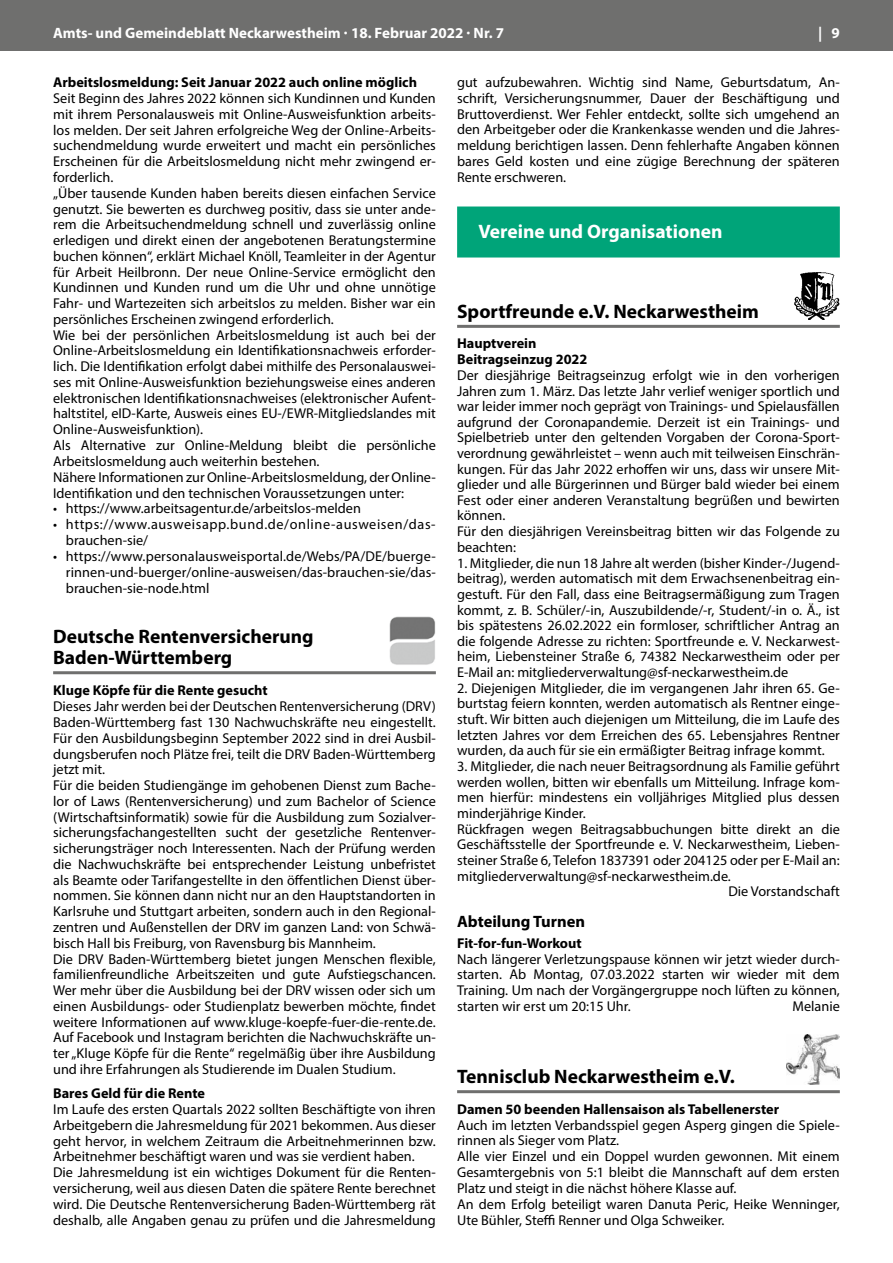
<style>
.page{position:relative;width:893px;height:1263px;background:#fff}
.page>*{position:absolute;margin:0;border:0;box-sizing:border-box;transform-origin:0 0}
.t1{font:700 19.5px/21px "Myriad Pro";color:#000}
.t2{font:700 19.5px "Myriad Pro";color:#fff}
.t3{font:700 16.5px "Myriad Pro";color:#000}
.t4{font:700 15px "Myriad Pro";color:#fff}
.t5{font:14.25px/15.8px "Myriad Pro";color:#000}
.t6{font:700 14.25px/15.9px "Myriad Pro";color:#000}
.t7{font:14.25px/15.8px "Myriad Pro";letter-spacing:.04em;color:#000}
</style>
<div class="page">
<div style="left:0;top:0;width:893px;height:51px;background:#6f6f6e"></div>
<hr style="left:53px;top:671px;width:383px;height:3px;background:#6f6f6e">
<img style="left:389px;top:617px;width:47px;height:48px">
<div style="left:457px;top:206px;width:383px;height:51px;background:#00a479"></div>
<hr style="left:457px;top:325px;width:383px;height:3px;background:#6f6f6e">
<img style="left:794px;top:272px;width:46px;height:48px">
<hr style="left:457px;top:1090px;width:383px;height:3px;background:#6f6f6e">
<img style="left:786px;top:1034px;width:53px;height:50px">
<p class="t4" style="left:53px;top:23px;width:452px">Amts- und Gemeindeblatt Neckarwestheim · 18. Februar 2022 · Nr. 7</p>
<p class="t4" style="left:818px;top:23px;width:23px">| 9</p>
<p class="t6" style="left:53px;top:74px;width:365px">Arbeitslosmeldung: Seit Januar 2022 auch online möglich</p>
<p class="t5" style="left:53px;top:90px;width:384px">Seit Beginn des Jahres 2022 können sich Kundinnen und Kunden mit ihrem Personalausweis mit Online-Ausweisfunktion arbeits&shy;los melden. Der seit Jahren erfolgreiche Weg der Online-Arbeits&shy;suchendmeldung wurde erweitert und macht ein persönliches Erscheinen für die Arbeitslosmeldung nicht mehr zwingend er&shy;forderlich.<br>„Über tausende Kunden haben bereits diesen einfachen Service genutzt. Sie bewerten es durchweg positiv, dass sie unter ande&shy;rem die Arbeitsuchendmeldung schnell und zuverlässig online erledigen und direkt einen der angebotenen Beratungstermine buchen können“, erklärt Michael Knöll, Teamleiter in der Agentur für Arbeit Heilbronn. Der neue Online-Service ermöglicht den Kundinnen und Kunden rund um die Uhr und ohne unnötige Fahr- und Wartezeiten sich arbeitslos zu melden. Bisher war ein persönliches Erscheinen zwingend erforderlich.<br>Wie bei der persönlichen Arbeitslosmeldung ist auch bei der Online-Arbeitslosmeldung ein Identifikationsnachweis erforder&shy;lich. Die Identifikation erfolgt dabei mithilfe des Personalauswei&shy;ses mit Online-Ausweisfunktion beziehungsweise eines anderen elektronischen Identifikationsnachweises (elektronischer Aufent&shy;haltstitel, eID-Karte, Ausweis eines EU-/EWR-Mitgliedslandes mit Online-Ausweisfunktion).<br>Als Alternative zur Online-Meldung bleibt die persönliche Arbeitslosmeldung auch weiterhin bestehen.<br>Nähere Informationen zur Online-Arbeitslosmeldung, der Online-Identifikation und den technischen Voraussetzungen unter:</p>
<p class="t5" style="left:53px;top:501px;width:309px">• https://www.arbeitsagentur.de/arbeitslos-melden</p>
<p class="t7" style="left:66px;top:516px;width:371px;text-indent:-13px">• https://www.ausweisapp.bund.de/online-ausweisen/das&shy;brauchen-sie/</p>
<p class="t5" style="left:66px;top:548px;width:371px;text-align:justify;text-indent:-13px">• https://www.personalausweisportal.de/Webs/PA/DE/buerge&shy;rinnen-und-buerger/online-ausweisen/das-brauchen-sie/das&shy;brauchen-sie-node.html</p>
<h1 class="t1" style="left:53px;top:625px;width:262px">Deutsche Rentenversicherung<br>Baden-Württemberg</h1>
<p class="t6" style="left:53px;top:682px;width:216px">Kluge Köpfe für die Rente gesucht</p>
<p class="t5" style="left:53px;top:698px;width:384px">Dieses Jahr werden bei der Deutschen Rentenversicherung (DRV)<br>Baden-Württemberg fast 130 Nachwuchskräfte neu eingestellt.<br>Für den Ausbildungsbeginn September 2022 sind in drei Ausbil&shy;dungsberufen noch Plätze frei, teilt die DRV Baden-Württemberg jetzt mit.<br>Für die beiden Studiengänge im gehobenen Dienst zum Bache&shy;lor of Laws (Rentenversicherung) und zum Bachelor of Science (Wirtschaftsinformatik) sowie für die Ausbildung zum Sozialver&shy;sicherungsfachangestellten sucht der gesetzliche Rentenver&shy;sicherungsträger noch Interessenten. Nach der Prüfung werden die Nachwuchskräfte bei entsprechender Leistung unbefristet als Beamte oder Tarifangestellte in den öffentlichen Dienst über&shy;nommen. Sie können dann nicht nur an den Hauptstandorten in Karlsruhe und Stuttgart arbeiten, sondern auch in den Regional&shy;zentren und Außenstellen der DRV im ganzen Land: von Schwä&shy;bisch Hall bis Freiburg, von Ravensburg bis Mannheim.<br>Die DRV Baden-Württemberg bietet jungen Menschen flexible, familienfreundliche Arbeitszeiten und gute Aufstiegschancen.<br>Wer mehr über die Ausbildung bei der DRV wissen oder sich um einen Ausbildungs- oder Studienplatz bewerben möchte, findet weitere Informationen auf www.kluge-koepfe-fuer-die-rente.de.<br>Auf Facebook und Instagram berichten die Nachwuchskräfte un&shy;ter „Kluge Köpfe für die Rente“ regelmäßig über ihre Ausbildung und ihre Erfahrungen als Studierende im Dualen Studium.</p>
<p class="t6" style="left:53px;top:1085px;width:153px">Bares Geld für die Rente</p>
<p class="t5" style="left:53px;top:1101px;width:384px">Im Laufe des ersten Quartals 2022 sollten Beschäftigte von ihren Arbeitgebern die Jahresmeldung für 2021 bekommen. Aus dieser geht hervor, in welchem Zeitraum die Arbeitnehmerinnen bzw.<br>Arbeitnehmer beschäftigt waren und was sie verdient haben.<br>Die Jahresmeldung ist ein wichtiges Dokument für die Renten&shy;versicherung, weil aus diesen Daten die spätere Rente berechnet wird. Die Deutsche Rentenversicherung Baden-Württemberg rät deshalb, alle Angaben genau zu prüfen und die Jahresmeldung</p>
<p class="t5" style="left:457px;top:74px;width:384px;text-align:justify">gut aufzubewahren. Wichtig sind Name, Geburtsdatum, An&shy;schrift, Versicherungsnummer, Dauer der Beschäftigung und Bruttoverdienst. Wer Fehler entdeckt, sollte sich umgehend an den Arbeitgeber oder die Krankenkasse wenden und die Jahres&shy;meldung berichtigen lassen. Denn fehlerhafte Angaben können bares Geld kosten und eine zügige Berechnung der späteren Rente erschweren.</p>
<h1 class="t2" style="left:478px;top:219px;width:246px">Vereine und Organisationen</h1>
<h1 class="t1" style="left:457px;top:300px;width:303px">Sportfreunde e.V. Neckarwestheim</h1>
<p class="t6" style="left:457px;top:335px;width:132px">Hauptverein<br>Beitragseinzug 2022</p>
<p class="t5" style="left:457px;top:367px;width:384px">Der diesjährige Beitragseinzug erfolgt wie in den vorherigen Jahren zum 1. März. Das letzte Jahr verlief weniger sportlich und war leider immer noch geprägt von Trainings- und Spielausfällen aufgrund der Coronapandemie. Derzeit ist ein Trainings- und Spielbetrieb unter den geltenden Vorgaben der Corona-Sport&shy;verordnung gewährleistet – wenn auch mit teilweisen Einschrän&shy;kungen. Für das Jahr 2022 erhoffen wir uns, dass wir unsere Mit&shy;glieder und alle Bürgerinnen und Bürger bald wieder bei einem Fest oder einer anderen Veranstaltung begrüßen und bewirten können.<br>Für den diesjährigen Vereinsbeitrag bitten wir das Folgende zu beachten:</p>
<p class="t5" style="left:457px;top:555px;width:384px;text-align:justify">1. Mitglieder, die nun 18 Jahre alt werden (bisher Kinder-/Jugend&shy;beitrag), werden automatisch mit dem Erwachsenenbeitrag ein&shy;gestuft. Für den Fall, dass eine Beitragsermäßigung zum Tragen kommt, z. B. Schüler/-in, Auszubildende/-r, Student/-in o. Ä., ist bis spätestens 26.02.2022 ein formloser, schriftlicher Antrag an die folgende Adresse zu richten: Sportfreunde e. V. Neckarwest&shy;heim, Liebensteiner Straße 6, 74382 Neckarwestheim oder per E-Mail an: mitgliederverwaltung@sf-neckarwestheim.de</p>
<p class="t5" style="left:457px;top:680px;width:384px;text-align:justify">2. Diejenigen Mitglieder, die im vergangenen Jahr ihren 65. Ge&shy;burtstag feiern konnten, werden automatisch als Rentner einge&shy;stuft. Wir bitten auch diejenigen um Mitteilung, die im Laufe des letzten Jahres vor dem Erreichen des 65. Lebensjahres Rentner wurden, da auch für sie ein ermäßigter Beitrag infrage kommt.</p>
<p class="t5" style="left:457px;top:758px;width:384px">3. Mitglieder, die nach neuer Beitragsordnung als Familie geführt</p>
<p class="t5" style="left:457px;top:774px;width:384px">werden wollen, bitten wir ebenfalls um Mitteilung. Infrage kom-</p>
<p class="t5" style="left:457px;top:789px;width:384px">men hierfür: mindestens ein volljähriges Mitglied plus dessen</p>
<p class="t5" style="left:457px;top:805px;width:130px">minderjährige Kinder.</p>
<p class="t5" style="left:457px;top:821px;width:384px">Rückfragen wegen Beitragsabbuchungen bitte direkt an die</p>
<p class="t5" style="left:457px;top:836px;width:384px">Geschäftsstelle der Sportfreunde e. V. Neckarwestheim, Lieben-</p>
<p class="t5" style="left:457px;top:852px;width:384px">steiner Straße 6, Telefon 1837391 oder 204125 oder per E-Mail an:</p>
<p class="t5" style="left:457px;top:868px;width:275px">mitgliederverwaltung@sf-neckarwestheim.de.</p>
<p class="t5" style="left:728px;top:883px;width:113px">Die Vorstandschaft</p>
<p class="t3" style="left:457px;top:911px;width:130px">Abteilung Turnen</p>
<p class="t6" style="left:457px;top:934px;width:126px">Fit-for-fun-Workout</p>
<p class="t5" style="left:457px;top:951px;width:384px;text-align:justify">Nach längerer Verletzungspause können wir jetzt wieder durch&shy;starten. Ab Montag, 07.03.2022 starten wir wieder mit dem Training. Um nach der Vorgängergruppe noch lüften zu können, starten wir erst um 20:15 Uhr.</p>
<p class="t5" style="left:792px;top:998px;width:49px">Melanie</p>
<h1 class="t1" style="left:457px;top:1065px;width:279px">Tennisclub Neckarwestheim e.V.</h1>
<p class="t6" style="left:457px;top:1100px;width:324px">Damen 50 beenden Hallensaison als Tabellenerster</p>
<p class="t5" style="left:457px;top:1117px;width:384px">Auch im letzten Verbandsspiel gegen Asperg gingen die Spiele&shy;rinnen als Sieger vom Platz.<br>Alle vier Einzel und ein Doppel wurden gewonnen. Mit einem Gesamtergebnis von 5:1 bleibt die Mannschaft auf dem ersten Platz und steigt in die nächst höhere Klasse auf.<br>An dem Erfolg beteiligt waren Danuta Peric, Heike Wenninger, Ute Bühler, Steffi Renner und Olga Schweiker.</p>
</div>
